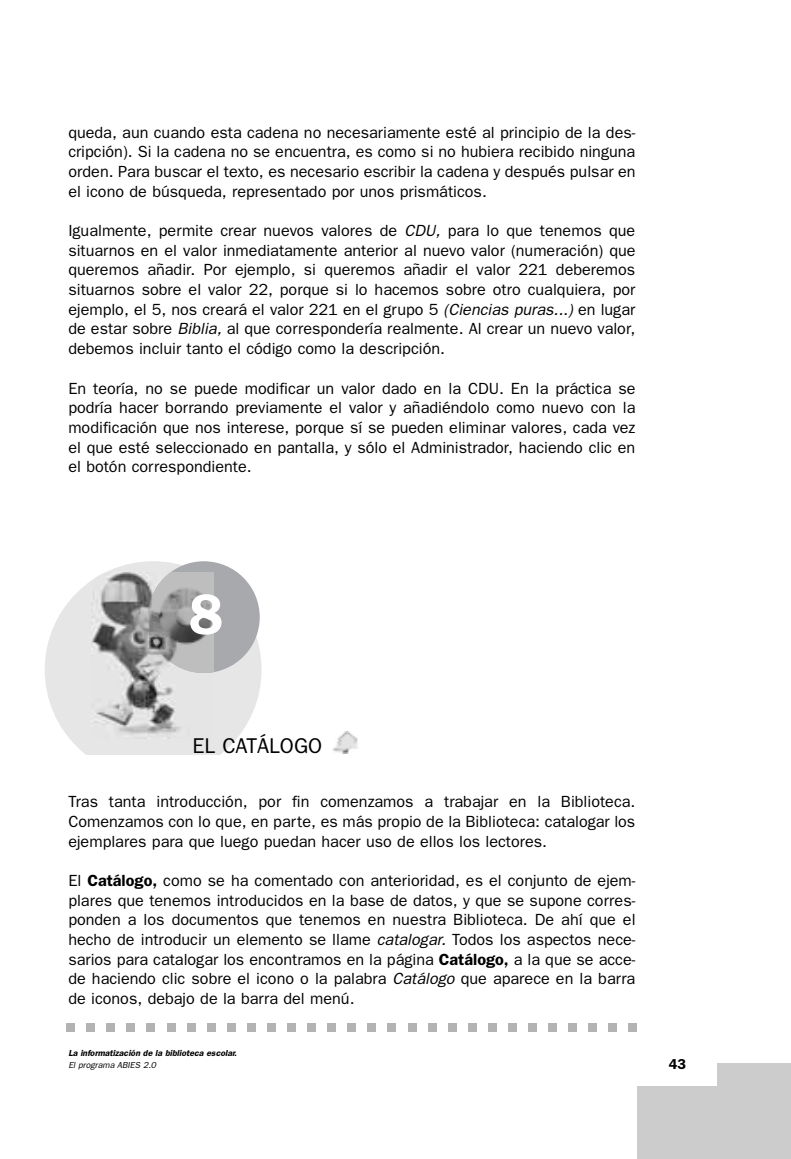
<style>
.page{position:relative;width:791px;height:1159px;background:#fff}
.page>*{position:absolute;margin:0;border:0;box-sizing:border-box;transform-origin:0 0}
.t1{font:600 57.4px "Franklin Gothic";color:#fff}
.t2{font:21.35px "Franklin Gothic";color:#000}
.t3{font:16.1px/19.8px "Franklin Gothic";color:#000;text-align:justify}
.t4{font:600 14.35px "Franklin Gothic";color:#000}
.t5{font:italic 600 8.75px "Franklin Gothic";color:#000}
.t6{font:italic 8.75px "Franklin Gothic";color:#000}
.s1{font-style:italic}
.s2{font-weight:600}
</style>
<div class="page">
<div style="left:45px;top:561px;width:217px;height:217px;background:#e6e6e6;border-radius:50%"></div>
<img style="left:92px;top:572px;width:89px;height:166px">
<div style="left:148px;top:561px;width:112px;height:112px;background:#a8a9ad;border-radius:50%"></div>
<img style="left:148px;top:572px;width:65px;height:101px">
<div style="left:0;top:755px;width:786px;height:192px;background:#fff"></div>
<img style="left:333px;top:731px;width:25px;height:23px">
<div style="left:637px;top:1062px;width:154px;height:96px;background:#ccc"></div>
<div style="left:613px;top:1062px;width:104px;height:23px;background:#fff"></div>
<div style="left:67px;top:1023px;width:8px;height:9px;background:#b3b3b3"></div>
<div style="left:87px;top:1023px;width:8px;height:9px;background:#b3b3b3"></div>
<div style="left:107px;top:1023px;width:8px;height:9px;background:#b3b3b3"></div>
<div style="left:127px;top:1023px;width:8px;height:9px;background:#b3b3b3"></div>
<div style="left:147px;top:1023px;width:8px;height:9px;background:#b3b3b3"></div>
<div style="left:167px;top:1023px;width:8px;height:9px;background:#b3b3b3"></div>
<div style="left:187px;top:1023px;width:8px;height:9px;background:#b3b3b3"></div>
<div style="left:207px;top:1023px;width:8px;height:9px;background:#b3b3b3"></div>
<div style="left:227px;top:1023px;width:8px;height:9px;background:#b3b3b3"></div>
<div style="left:247px;top:1023px;width:8px;height:9px;background:#b3b3b3"></div>
<div style="left:267px;top:1023px;width:8px;height:9px;background:#b3b3b3"></div>
<div style="left:288px;top:1023px;width:8px;height:9px;background:#b3b3b3"></div>
<div style="left:308px;top:1023px;width:8px;height:9px;background:#b3b3b3"></div>
<div style="left:328px;top:1023px;width:8px;height:9px;background:#b3b3b3"></div>
<div style="left:348px;top:1023px;width:8px;height:9px;background:#b3b3b3"></div>
<div style="left:368px;top:1023px;width:8px;height:9px;background:#b3b3b3"></div>
<div style="left:388px;top:1023px;width:8px;height:9px;background:#b3b3b3"></div>
<div style="left:408px;top:1023px;width:8px;height:9px;background:#b3b3b3"></div>
<div style="left:428px;top:1023px;width:8px;height:9px;background:#b3b3b3"></div>
<div style="left:448px;top:1023px;width:8px;height:9px;background:#b3b3b3"></div>
<div style="left:468px;top:1023px;width:8px;height:9px;background:#b3b3b3"></div>
<div style="left:488px;top:1023px;width:8px;height:9px;background:#b3b3b3"></div>
<div style="left:508px;top:1023px;width:8px;height:9px;background:#b3b3b3"></div>
<div style="left:529px;top:1023px;width:8px;height:9px;background:#b3b3b3"></div>
<div style="left:549px;top:1023px;width:8px;height:9px;background:#b3b3b3"></div>
<div style="left:569px;top:1023px;width:8px;height:9px;background:#b3b3b3"></div>
<div style="left:589px;top:1023px;width:8px;height:9px;background:#b3b3b3"></div>
<div style="left:609px;top:1023px;width:8px;height:9px;background:#b3b3b3"></div>
<div style="left:629px;top:1023px;width:8px;height:9px;background:#b3b3b3"></div>
<p class="t3" style="left:68px;top:124px;width:569px">queda, aun cuando esta cadena no necesariamente esté al principio de la des&shy;cripción). Si la cadena no se encuentra, es como si no hubiera recibido ninguna orden. Para buscar el texto, es necesario escribir la cadena y después pulsar en el icono de búsqueda, representado por unos prismáticos.</p>
<p class="t3" style="left:68px;top:222px;width:569px">Igualmente, permite crear nuevos valores de <span class="s1">CDU,</span> para lo que tenemos que situarnos en el valor inmediatamente anterior al nuevo valor (numeración) que queremos añadir. Por ejemplo, si queremos añadir el valor 221 deberemos situarnos sobre el valor 22, porque si lo hacemos sobre otro cualquiera, por ejemplo, el 5, nos creará el valor 221 en el grupo 5 <span class="s1">(Ciencias puras...)</span> en lugar de estar sobre <span class="s1">Biblia,</span> al que correspondería realmente. Al crear un nuevo valor, debemos incluir tanto el código como la descripción.</p>
<p class="t3" style="left:68px;top:380px;width:569px">En teoría, no se puede modificar un valor dado en la CDU. En la práctica se podría hacer borrando previamente el valor y añadiéndolo como nuevo con la modificación que nos interese, porque sí se pueden eliminar valores, cada vez el que esté seleccionado en pantalla, y sólo el Administrador, haciendo clic en el botón correspondiente.</p>
<h1 class="t1" style="left:189px;top:594px;width:36px">8</h1>
<h2 class="t2" style="left:193px;top:737px;width:131px">EL CATÁLOGO</h2>
<p class="t3" style="left:68px;top:793px;width:569px">Tras tanta introducción, por fin comenzamos a trabajar en la Biblioteca.<br>Comenzamos con lo que, en parte, es más propio de la Biblioteca: catalogar los ejemplares para que luego puedan hacer uso de ellos los lectores.</p>
<p class="t3" style="left:68px;top:872px;width:569px">El <span class="s2">Catálogo,</span> como se ha comentado con anterioridad, es el conjunto de ejem&shy;plares que tenemos introducidos en la base de datos, y que se supone corres&shy;ponden a los documentos que tenemos en nuestra Biblioteca. De ahí que el hecho de introducir un elemento se llame <span class="s1">catalogar.</span> Todos los aspectos nece&shy;sarios para catalogar los encontramos en la página <span class="s2">Catálogo,</span> a la que se acce&shy;de haciendo clic sobre el icono o la palabra <span class="s1">Catálogo</span> que aparece en la barra de iconos, debajo de la barra del menú.</p>
<p class="t5" style="left:68px;top:1050px;width:172px">La informatización de la biblioteca escolar.</p>
<p class="t6" style="left:68px;top:1062px;width:91px">El programa ABIES 2.0</p>
<p class="t4" style="left:669px;top:1059px;width:19px">43</p>
</div>
